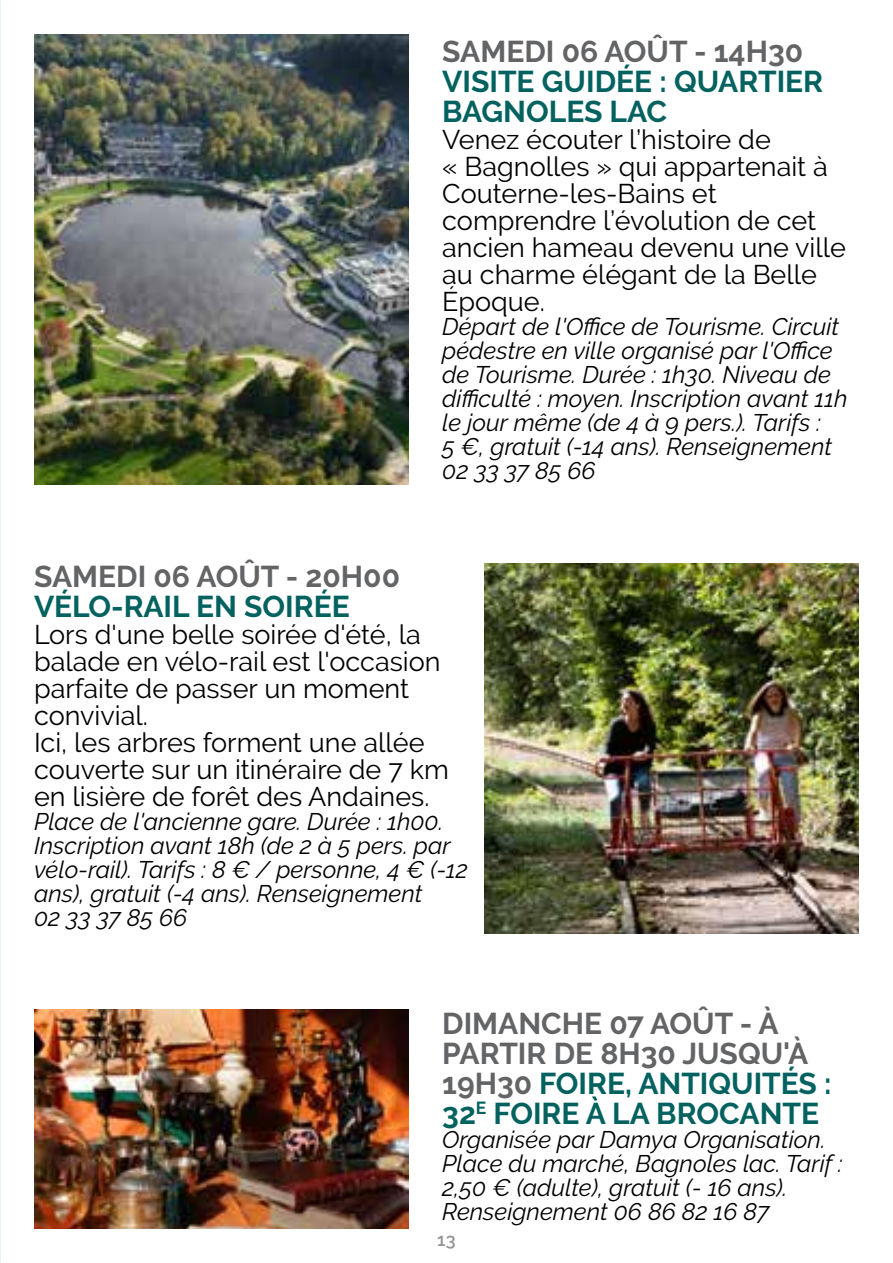
<style>
.page{position:relative;width:893px;height:1263px;background:#fff}
.page>*{position:absolute;margin:0;border:0;box-sizing:border-box;transform-origin:0 0}
.t1{font:700 30px/30px "Raleway";color:#636466}
.t2{font:700 30px/30px "Raleway";color:#03625f}
.t3{font:27px/27px "Raleway";color:#000}
.t4{font:italic 24px/24px "Raleway";color:#000}
.t5{font:600 18px "Raleway";color:#939598}
.s1{color:#03625f}
</style>
<div class="page">
<img style="left:34px;top:34px;width:374px;height:450px">
<img style="left:485px;top:563px;width:374px;height:371px">
<img style="left:34px;top:1010px;width:374px;height:219px">
<p class="t1" style="left:442px;top:37px;width:363px">SAMEDI 06 AOÛT - 14H30</p>
<p class="t2" style="left:442px;top:67px;width:382px">VISITE GUIDÉE : QUARTIER<br>BAGNOLES LAC</p>
<p class="t3" style="left:442px;top:126px;width:405px">Venez écouter l’histoire de<br>« Bagnolles » qui appartenait à<br>Couterne-les-Bains et comprendre l’évolution de cet ancien hameau devenu une ville au charme élégant de la Belle<br>Époque.</p>
<p class="t4" style="left:442px;top:315px;width:407px">Départ de l'Office de Tourisme. Circuit pédestre en ville organisé par l'Office de Tourisme. Durée : 1h30. Niveau de difficulté : moyen. Inscription avant 11h le jour même (de 4 à 9 pers.). Tarifs :<br>5 €, gratuit (-14 ans). Renseignement 02 33 37 85 66</p>
<p class="t1" style="left:34px;top:562px;width:368px">SAMEDI 06 AOÛT - 20H00</p>
<p class="t2" style="left:34px;top:592px;width:314px">VÉLO-RAIL EN SOIRÉE</p>
<p class="t3" style="left:34px;top:621px;width:416px">Lors d'une belle soirée d'été, la balade en vélo-rail est l'occasion parfaite de passer un moment convivial.<br>Ici, les arbres forment une allée couverte sur un itinéraire de 7 km en lisière de forêt des Andaines.</p>
<p class="t4" style="left:34px;top:810px;width:435px">Place de l'ancienne gare. Durée : 1h00.<br>Inscription avant 18h (de 2 à 5 pers. par vélo-rail). Tarifs : 8 € / personne, 4 € (-12 ans), gratuit (-4 ans). Renseignement<br>02 33 37 85 66</p>
<p class="t1" style="left:442px;top:1009px;width:391px">DIMANCHE 07 AOÛT - À<br>PARTIR DE 8H30 JUSQU'À<br>19H30 <span class="s1">FOIRE, ANTIQUITÉS :<br>32</span><sup>E</sup> <span class="s1">FOIRE À LA BROCANTE</span></p>
<p class="t4" style="left:442px;top:1128px;width:402px">Organisée par Damya Organisation.<br>Place du marché, Bagnoles lac. Tarif :<br>2,50 € (adulte), gratuit (- 16 ans).<br>Renseignement 06 86 82 16 87</p>
<p class="t5" style="left:437px;top:1229px;width:20px">13</p>
</div>
